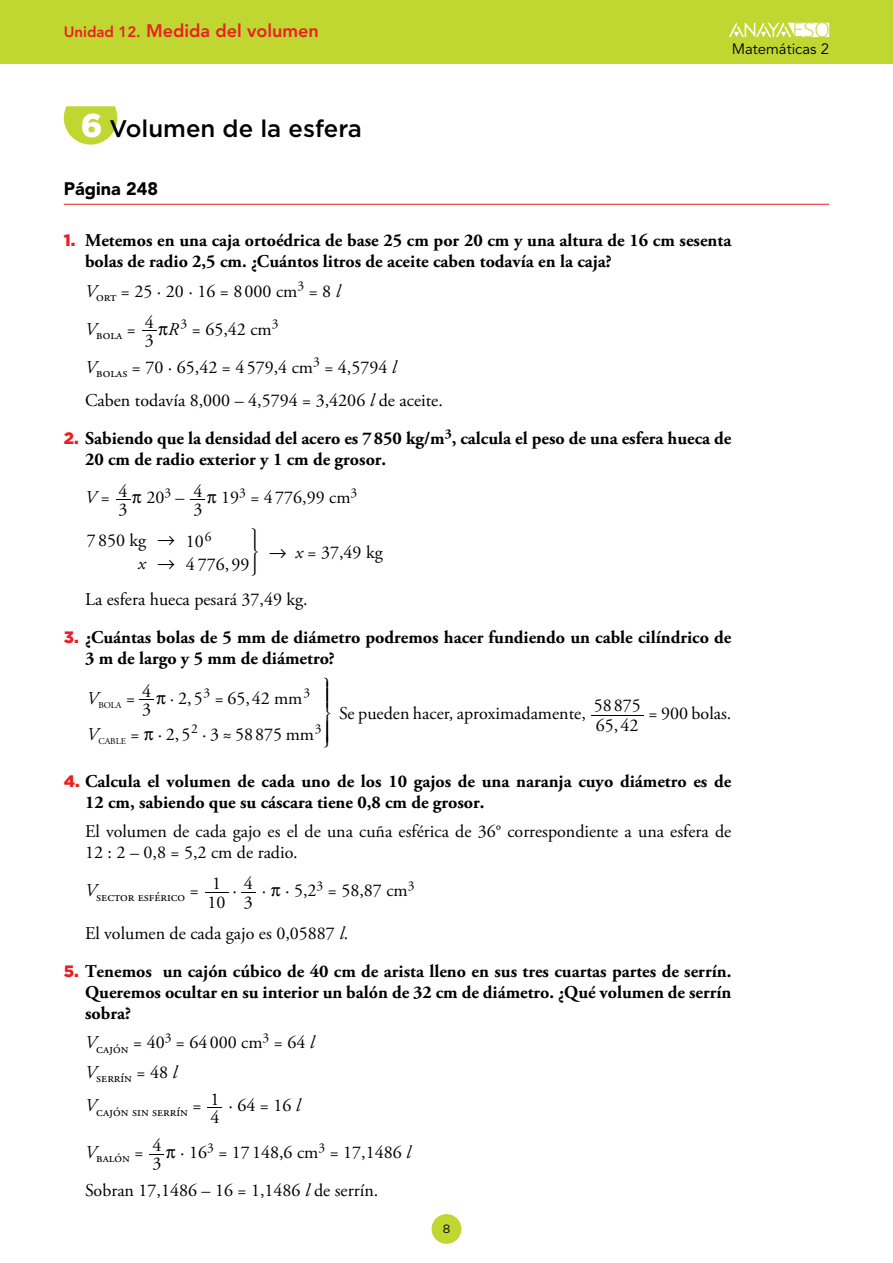
<style>
.page{position:relative;width:893px;height:1263px;background:#fff}
.page>*{position:absolute;margin:0;border:0;box-sizing:border-box;transform-origin:0 0}
.t1{font:500 24px "Gotham";color:#000}
.t2{font:300 20.25px "Open Sans";color:#bfd730}
.t3{font:18.15px "M Ma Variable A";color:#000}
.t4{font:700 18px/21px "Adobe Garamond Pro";color:#000}
.Soluciones_sangrado{font:18px/23.4px "Adobe Garamond Pro";color:#000}
.t5{font:800 18px "Avenir LT Std";color:#ed1d24}
.nuclPagina{font:900 18px "Avenir LT Std";color:#000}
.t6{font:18px/36px "M Ma Variable";color:#000}
.Soluciones_sangrado-2{font:italic 18px/36px "Adobe Garamond Pro";color:#000}
.t7{font:18px/23.5px "Anaya Math 1";color:#000;text-align:right}
.t8{font:15px "Avenir LT Std";color:#000}
.Soluciones_sangrado-3{font:13.5px "Adobe Garamond Pro";color:#000}
.t9{font:12px "Gotham";color:#000}
.t10{font:9px "Adobe Garamond Pro";color:#000}
.s1{font-size:15px}
.s2{font-weight:900;font-size:33px;color:#fff}
.s3{font-family:"Gotham";font-weight:900;font-size:16.5px;color:#ed1d24}
.s4{font-style:italic}
.s5{font-style:normal}
.s6{font-family:"Adobe Garamond Pro";font-style:italic}
.s7{font-family:"Anaya Math 1"}
</style>
<div class="page">
<div style="left:0;top:0;width:893px;height:64px;background:#bfd730"></div>
<svg style="left:729px;top:22px;width:100px;height:15px"></svg>
<div style="left:432px;top:1214px;width:29px;height:30px;background:#bfd730;border-radius:50%"></div>
<hr style="left:64px;top:204px;width:765px;height:1px;background:#ed1d24">
<svg style="left:64px;top:106px;width:53px;height:39px;background:#c9dd53"></svg>
<svg style="left:140px;top:699px;width:14px;height:1px"></svg>
<hr style="left:591px;top:715px;width:52px;height:1px;background:#000">
<svg style="left:205px;top:892px;width:23px;height:1px"></svg>
<svg style="left:241px;top:892px;width:15px;height:1px"></svg>
<svg style="left:208px;top:1107px;width:14px;height:1px"></svg>
<svg style="left:142px;top:330px;width:15px;height:1px"></svg>
<svg style="left:116px;top:499px;width:15px;height:1px"></svg>
<svg style="left:191px;top:499px;width:14px;height:1px"></svg>
<svg style="left:150px;top:1154px;width:14px;height:1px"></svg>
<p class="t5" style="left:64px;top:20px;width:256px"><span class="s1">Unidad 12.</span> Medida del volumen</p>
<p class="t2" style="left:792px;top:16px;width:39px">ESO</p>
<p class="t8" style="left:732px;top:40px;width:99px">Matemáticas 2</p>
<p class="t1" style="left:81px;top:113px;width:282px"><span class="s2">6</span> Volumen de la esfera</p>
<p class="nuclPagina" style="left:64px;top:178px;width:96px">Página 248</p>
<p class="t4" style="left:85px;top:230px;width:648px;text-indent:-21px"><span class="s3">1.</span> Metemos en una caja ortoédrica de base 25 cm por 20 cm y una altura de 16 cm sesenta bolas de radio 2,5 cm. ¿Cuántos litros de aceite caben todavía en la caja?</p>
<p class="Soluciones_sangrado" style="left:85px;top:280px;width:257px"><span class="s4">V</span><sub>ort</sub> = 25 · 20 · 16 = 8000 cm<sup>3</sup> = 8 <span class="s4">l</span></p>
<p class="Soluciones_sangrado-3" style="left:85px;top:327px;width:52px"><sup>V</sup>bola <sup>=</sup></p>
<p class="Soluciones_sangrado" style="left:145px;top:311px;width:10px">4</p>
<p class="Soluciones_sangrado" style="left:168px;top:318px;width:112px"><span class="s4">R</span> <sup>3</sup> = 65,42 cm<sup>3</sup></p>
<p class="Soluciones_sangrado" style="left:85px;top:356px;width:313px"><span class="s4">V</span><sub>bolas</sub> = 70 · 65,42 = 4 579,4 cm<sup>3</sup> = 4,5794 <span class="s4">l</span></p>
<p class="Soluciones_sangrado" style="left:85px;top:390px;width:359px">Caben todavía 8,000 – 4,5794 = 3,4206 <span class="s4">l</span> de aceite.</p>
<p class="t4" style="left:85px;top:429px;width:648px;text-indent:-21px"><span class="s3">2.</span> Sabiendo que la densidad del acero es 7850 kg/m<sup>3</sup>, calcula el peso de una esfera hueca de<br>20 cm de radio exterior y 1 cm de grosor.</p>
<p class="Soluciones_sangrado-2" style="left:85px;top:480px;width:26px">V <span class="s5">=</span></p>
<p class="Soluciones_sangrado" style="left:119px;top:498px;width:10px">3</p>
<p class="Soluciones_sangrado" style="left:145px;top:329px;width:10px">3</p>
<p class="Soluciones_sangrado" style="left:119px;top:480px;width:10px">4</p>
<p class="Soluciones_sangrado" style="left:146px;top:487px;width:40px">20<sup>3</sup> –</p>
<p class="Soluciones_sangrado" style="left:193px;top:480px;width:10px">4</p>
<p class="Soluciones_sangrado" style="left:221px;top:487px;width:138px">19<sup>3</sup> = 4776,99 cm<sup>3</sup></p>
<p class="Soluciones_sangrado" style="left:193px;top:498px;width:10px">3</p>
<p class="Soluciones_sangrado-3" style="left:205px;top:528px;width:8px">6</p>
<p class="t3" style="left:251px;top:540px;width:9px">4</p>
<p class="Soluciones_sangrado" style="left:87px;top:529px;width:61px">7 850 kg</p>
<p class="Soluciones_sangrado" style="left:186px;top:530px;width:65px">10<br>4 776 99</p>
<p class="t7" style="left:138px;top:527px;width:38px">8<br><span class="s6">x</span> 8</p>
<p class="Soluciones_sangrado" style="left:269px;top:542px;width:116px">→ <span class="s4">x</span> = 37,49 kg</p>
<p class="Soluciones_sangrado" style="left:85px;top:588px;width:224px">La esfera hueca pesará 37,49 kg.</p>
<p class="t4" style="left:85px;top:627px;width:648px;text-indent:-21px"><span class="s3">3.</span> ¿Cuántas bolas de 5 mm de diámetro podremos hacer fundiendo un cable cilíndrico de<br>3 m de largo y 5 mm de diámetro?</p>
<p class="Soluciones_sangrado" style="left:156px;top:687px;width:37px"><span class="s7">π</span>· ,</p>
<p class="Soluciones_sangrado" style="left:245px;top:687px;width:6px">,</p>
<p class="Soluciones_sangrado" style="left:130px;top:723px;width:50px">=<span class="s7">π</span>· ,</p>
<p class="Soluciones_sangrado" style="left:202px;top:723px;width:31px">· ≈</p>
<p class="Soluciones_sangrado" style="left:225px;top:553px;width:6px">,</p>
<p class="t6" style="left:323px;top:660px;width:9px">_ `</p>
<p class="t6" style="left:323px;top:730px;width:9px">a</p>
<p class="t6" style="left:323px;top:678px;width:9px;line-height:36.5px">bb b</p>
<p class="Soluciones_sangrado" style="left:142px;top:680px;width:10px">4</p>
<p class="Soluciones_sangrado-3" style="left:204px;top:685px;width:8px">3</p>
<p class="Soluciones_sangrado-3" style="left:303px;top:685px;width:8px">3</p>
<p class="Soluciones_sangrado" style="left:166px;top:680px;width:150px;line-height:36px;text-indent:49px">= 65 42 mm<br>2 5 3 58875 mm</p>
<p class="Soluciones_sangrado-2" style="left:87px;top:680px;width:13px">V<br>V</p>
<p class="Soluciones_sangrado" style="left:142px;top:698px;width:10px">3</p>
<p class="Soluciones_sangrado" style="left:178px;top:687px;width:26px">2 5</p>
<p class="Soluciones_sangrado" style="left:126px;top:687px;width:10px">=</p>
<p class="Soluciones_sangrado" style="left:594px;top:694px;width:48px">58875</p>
<p class="t10" style="left:98px;top:700px;width:25px">BOLA</p>
<p class="t10" style="left:98px;top:736px;width:29px">CABLE</p>
<p class="Soluciones_sangrado" style="left:339px;top:702px;width:248px">Se pueden hacer, aproximadamente,</p>
<p class="Soluciones_sangrado" style="left:649px;top:702px;width:84px">= 900 bolas.</p>
<p class="Soluciones_sangrado" style="left:596px;top:714px;width:44px">65,42</p>
<p class="Soluciones_sangrado-3" style="left:191px;top:721px;width:8px">2</p>
<p class="Soluciones_sangrado-3" style="left:315px;top:721px;width:8px">3</p>
<p class="t4" style="left:85px;top:771px;width:648px;text-indent:-21px"><span class="s3">4.</span> Calcula el volumen de cada uno de los 10 gajos de una naranja cuyo diámetro es de<br>12 cm, sabiendo que su cáscara tiene 0,8 cm de grosor.</p>
<p class="Soluciones_sangrado" style="left:85px;top:822px;width:648px;line-height:21px">El volumen de cada gajo es el de una cuña esférica de 36° correspondiente a una esfera de<br>12 : 2 – 0,8 = 5,2 cm de radio.</p>
<p class="Soluciones_sangrado-3" style="left:85px;top:888px;width:115px"><sup>V</sup>sector esférico <sup>=</sup></p>
<p class="Soluciones_sangrado" style="left:232px;top:879px;width:6px">·</p>
<p class="Soluciones_sangrado" style="left:244px;top:873px;width:10px">4</p>
<p class="Soluciones_sangrado" style="left:262px;top:879px;width:154px">· · 5,2<sup>3</sup> = 58,87 cm<sup>3</sup></p>
<p class="Soluciones_sangrado" style="left:85px;top:922px;width:265px">El volumen de cada gajo es 0,05887 <span class="s4">l</span>.</p>
<p class="t4" style="left:85px;top:961px;width:648px;text-align:justify;text-indent:-21px"><span class="s3">5.</span> Tenemos un cajón cúbico de 40 cm de arista lleno en sus tres cuartas partes de serrín.<br>Queremos ocultar en su interior un balón de 32 cm de diámetro. ¿Qué volumen de serrín sobra?</p>
<p class="Soluciones_sangrado" style="left:85px;top:1031px;width:231px"><span class="s4">V</span><sub>cajón</sub> = 40<sup>3</sup> = 64 000 cm<sup>3</sup> = 64 <span class="s4">l</span></p>
<p class="Soluciones_sangrado-3" style="left:85px;top:1070px;width:94px"><sup>V</sup>serrín <sup>=</sup> <sup>48</sup> <sup>l</sup></p>
<p class="Soluciones_sangrado-3" style="left:85px;top:1103px;width:118px"><sup>V</sup>cajón sin serrín <sup>=</sup></p>
<p class="Soluciones_sangrado" style="left:210px;top:1106px;width:10px">4</p>
<p class="Soluciones_sangrado" style="left:212px;top:873px;width:10px">1</p>
<p class="Soluciones_sangrado" style="left:208px;top:891px;width:19px">10</p>
<p class="Soluciones_sangrado" style="left:244px;top:891px;width:10px">3</p>
<p class="Soluciones_sangrado" style="left:210px;top:1088px;width:10px">1</p>
<p class="Soluciones_sangrado" style="left:228px;top:1094px;width:73px">· 64 = 16 <span class="s4">l</span></p>
<p class="Soluciones_sangrado" style="left:152px;top:1134px;width:10px">4</p>
<p class="Soluciones_sangrado" style="left:180px;top:1141px;width:232px">· 16<sup>3</sup> = 17148,6 cm<sup>3</sup> = 17,1486 <span class="s4">l</span></p>
<p class="Soluciones_sangrado" style="left:85px;top:1179px;width:295px">Sobran 17,1486 – 16 = 1,1486 <span class="s4">l</span> de serrín.</p>
<p class="Soluciones_sangrado-3" style="left:85px;top:1150px;width:60px"><sup>V</sup>balón <sup>=</sup></p>
<p class="Soluciones_sangrado" style="left:152px;top:1152px;width:10px">3</p>
<p class="t9" style="left:443px;top:1221px;width:9px">8</p>
</div>
